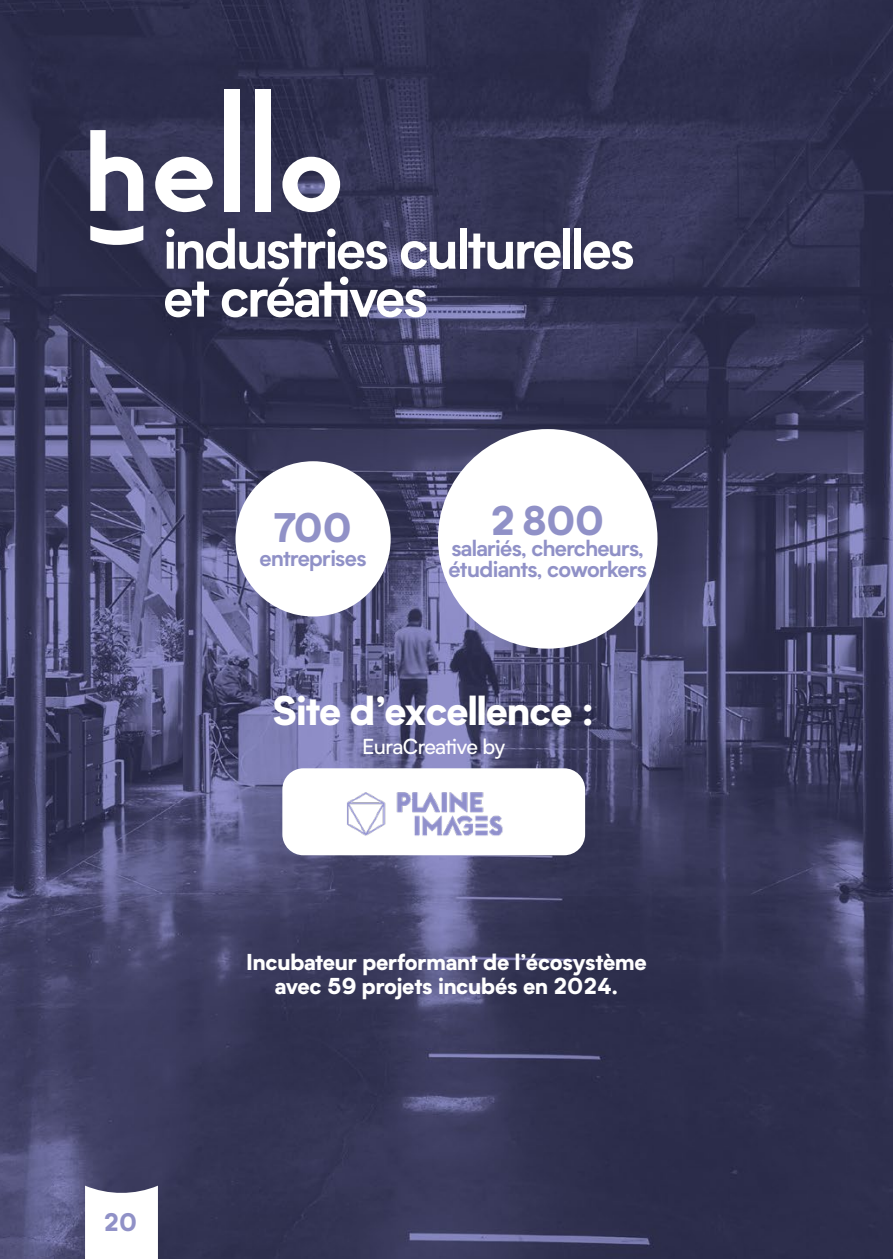
<style>
.page{position:relative;width:893px;height:1259px;background:#fff}
.page>*{position:absolute;margin:0;border:0;box-sizing:border-box;transform-origin:0 0}
.t1{font:700 54px/48px "Biotif";letter-spacing:-.04em;color:#fff}
.t2{font:900 39px "Biotif";letter-spacing:-.02em;color:#fff}
.t3{font:900 39px "Biotif";letter-spacing:-.04em;color:#9091c7}
.t4{font:900 24px "Biotif";color:#9091c7}
.t5{font:900 21.6px/24px "Biotif";letter-spacing:-.01em;color:#fff;text-align:center}
.t6{font:700 21.6px/21px "Biotif";letter-spacing:-.03em;color:#9091c7}
.t7{font:21px "Biotif";letter-spacing:-.04em;color:#fff}
</style>
<div class="page">
<img style="left:0;top:0;width:893px;height:1259px">
<svg style="left:85px;top:1185px;width:73px;height:74px"></svg>
<div style="left:438px;top:429px;width:219px;height:219px;background:#fff;border-radius:50%"></div>
<div style="left:235px;top:461px;width:156px;height:155px;background:#fff;border-radius:50%"></div>
<svg style="left:282px;top:157px;width:58px;height:54px"></svg>
<svg style="left:90px;top:130px;width:53px;height:81px"></svg>
<div style="left:225px;top:90px;width:15px;height:122px;background:#fff"></div>
<div style="left:255px;top:90px;width:16px;height:122px;background:#fff"></div>
<svg style="left:155px;top:156px;width:58px;height:55px"></svg>
<svg style="left:90px;top:226px;width:53px;height:21px"></svg>
<div style="left:150px;top:211px;width:499px;height:122px;background:#000;opacity:.16"></div>
<div style="left:282px;top:768px;width:303px;height:87px;background:#fff;border-radius:21px"></div>
<img style="left:347px;top:792px;width:156px;height:44px">
<h1 class="t1" style="left:163px;top:222px;width:473px">industries culturelles et créatives</h1>
<h2 class="t3" style="left:274px;top:498px;width:80px">700</h2>
<p class="t6" style="left:260px;top:547px;width:109px">entreprises</p>
<h2 class="t3" style="left:490px;top:490px;width:116px">2 800</h2>
<p class="t6" style="left:448px;top:536px;width:200px">salariés, chercheurs, étudiants, coworkers</p>
<h2 class="t2" style="left:273px;top:680px;width:323px">Site d’excellence :</h2>
<p class="t7" style="left:362px;top:732px;width:145px">EuraCreative by</p>
<p class="t5" style="left:246px;top:949px;width:402px">Incubateur performant de l’écosystème avec 59 projets incubés en 2024.</p>
<p class="t4" style="left:104px;top:1203px;width:35px">20</p>
</div>
